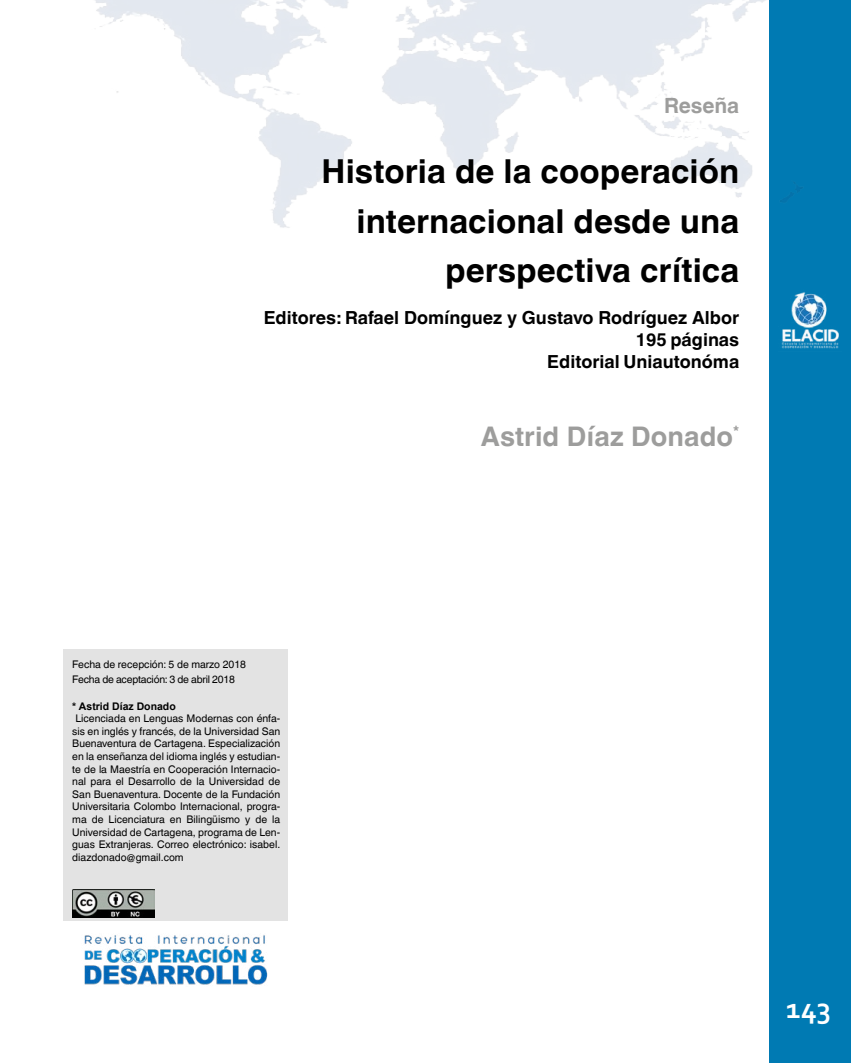
<style>
.page{position:relative;width:851px;height:1063px;background:#fff}
.page>*{position:absolute;margin:0;border:0;box-sizing:border-box;transform-origin:0 0}
.TITULO_ARTÍCULO{font:700 33px/49.5px "Helvetica World";color:#000;text-align:right}
.t1{font:700 30px "Corbel";color:#fff}
.TITULO_IDIOMA_2{font:700 27px "Helvetica World";letter-spacing:.005em;color:#9d9d9c}
.Tipo_Artículo{font:700 21px "Helvetica World";color:#9d9d9c}
.t2{font:700 18px "Helvetica World";color:#000}
.RECEPCIÓN-ACEPTACIÓN{font:10.5px/12.6px "Helvetica World";color:#000;text-align:justify}
.PIE_DE_PÁGINA{font:10.5px "Helvetica World";letter-spacing:-.02em;color:#000}
.PIE_DE_PÁGINA-2{font:10.5px "Helvetica World";color:#000}
.t3{font:700 10.5px "Arial";color:#000}
</style>
<div class="page">
<div style="left:769px;top:0;width:81px;height:1063px;background:#007ab3"></div>
<img style="left:781px;top:292px;width:58px;height:57px">
<img style="left:95px;top:0;width:708px;height:228px">
<div style="left:64px;top:649px;width:224px;height:272px;background:#e3e3e3"></div>
<img style="left:84px;top:935px;width:184px;height:50px">
<img style="left:72px;top:889px;width:82px;height:29px">
<p class="Tipo_Artículo" style="left:664px;top:93px;width:77px">Reseña</p>
<p class="TITULO_ARTÍCULO" style="left:321px;top:147px;width:419px">Historia de la cooperación internacional desde una perspectiva crítica</p>
<p class="t2" style="left:264px;top:308px;width:477px">Editores: Rafael Domínguez y Gustavo Rodríguez Albor</p>
<p class="t2" style="left:635px;top:329px;width:105px">195 páginas</p>
<p class="t2" style="left:547px;top:351px;width:193px">Editorial Uniautonóma</p>
<p class="TITULO_IDIOMA_2" style="left:481px;top:421px;width:260px">Astrid Díaz Donado<sup>*</sup></p>
<p class="PIE_DE_PÁGINA-2" style="left:72px;top:659px;width:175px">Fecha de recepción: 5 de marzo 2018</p>
<p class="PIE_DE_PÁGINA" style="left:72px;top:673px;width:164px">Fecha de aceptación: 3 de abril 2018</p>
<p class="t3" style="left:72px;top:699px;width:105px">* Astrid Díaz Donado</p>
<p class="RECEPCIÓN-ACEPTACIÓN" style="left:72px;top:712px;width:209px">Licenciada en Lenguas Modernas con énfa&shy;sis en inglés y francés, de la Universidad San Buenaventura de Cartagena. Especialización en la enseñanza del idioma inglés y estudian&shy;te de la Maestría en Cooperación Internacio&shy;nal para el Desarrollo de la Universidad de San Buenaventura. Docente de la Fundación Universitaria Colombo Internacional, progra&shy;ma de Licenciatura en Bilingüismo y de la Universidad de Cartagena, programa de Len&shy;guas Extranjeras. Correo electrónico: isabel. diazdonado@gmail.com</p>
<h2 class="t1" style="left:786px;top:989px;width:47px">143</h2>
</div>
